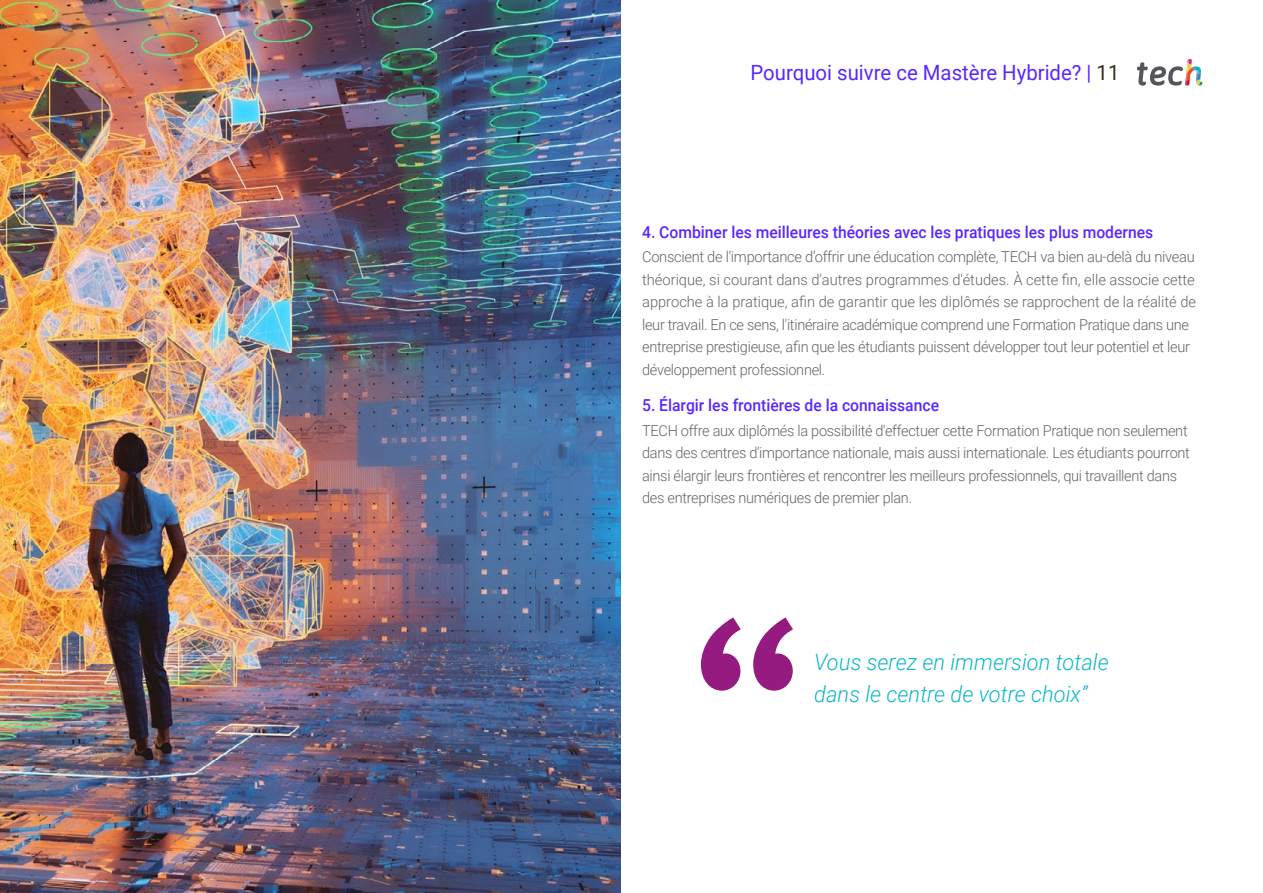
<style>
.page{position:relative;width:1263px;height:893px;background:#fff}
.page>*{position:absolute;margin:0;border:0;box-sizing:border-box;transform-origin:0 0}
.t1{font:italic 300 22.5px/31.5px "Roboto";color:#0fb6cf}
.t2{font:21px "Roboto";color:#5927ff}
.t3{font:500 16.5px "Roboto";color:#5927ff;scale:.95 1}
.t4{font:300 15px/22.5px "Roboto";letter-spacing:-.02em;color:#61646a}
.s1{color:#312e20}
</style>
<div class="page">
<svg style="left:701px;top:617px;width:92px;height:74px"></svg>
<img style="left:0;top:0;width:621px;height:893px">
<svg style="left:1137px;top:59px;width:65px;height:27px"></svg>
<h2 class="t2" style="left:750px;top:57px;width:370px">Pourquoi suivre ce Mastère Hybride? | <span class="s1">11</span></h2>
<p class="t3" style="left:642px;top:220px;width:540px">4. Combiner les meilleures théories avec les pratiques les plus modernes</p>
<p class="t4" style="left:642px;top:245px;width:555px">Conscient de l'importance d'offrir une éducation complète, TECH va bien au-delà du niveau théorique, si courant dans d'autres programmes d'études. À cette fin, elle associe cette approche à la pratique, afin de garantir que les diplômés se rapprochent de la réalité de leur travail. En ce sens, l'itinéraire académique comprend une Formation Pratique dans une entreprise prestigieuse, afin que les étudiants puissent développer tout leur potentiel et leur développement professionnel.</p>
<p class="t3" style="left:642px;top:394px;width:314px">5. Élargir les frontières de la connaissance</p>
<p class="t4" style="left:642px;top:419px;width:549px">TECH offre aux diplômés la possibilité d'effectuer cette Formation Pratique non seulement dans des centres d'importance nationale, mais aussi internationale. Les étudiants pourront ainsi élargir leurs frontières et rencontrer les meilleurs professionnels, qui travaillent dans des entreprises numériques de premier plan.</p>
<h1 class="t1" style="left:814px;top:645px;width:296px">Vous serez en immersion totale dans le centre de votre choix”</h1>
</div>
